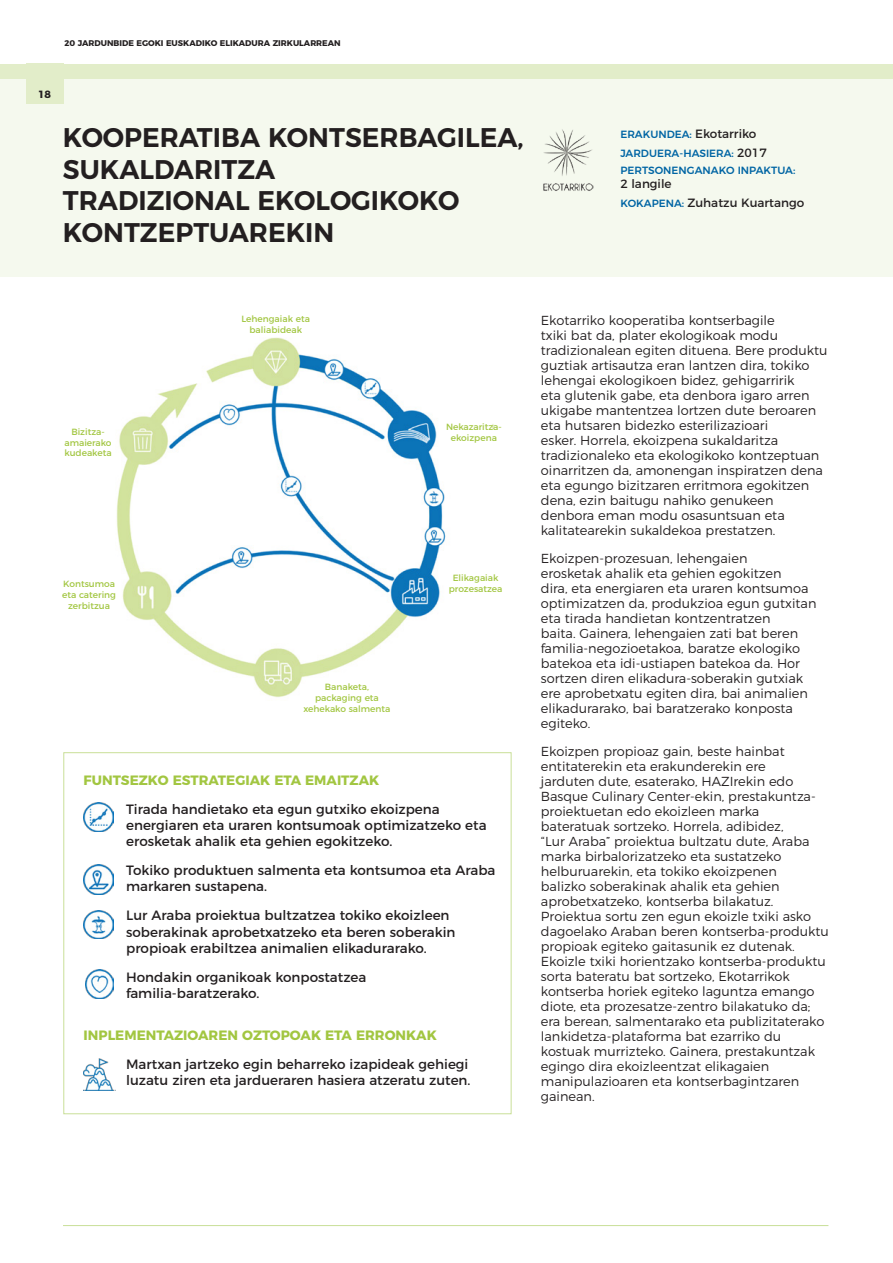
<style>
.page{position:relative;width:893px;height:1263px;background:#fff}
.page>*{position:absolute;margin:0;border:0;box-sizing:border-box;transform-origin:0 0}
.Titular{font:600 27px/31.5px "Montserrat";color:#231f20}
.Estrategia{font:13.5px/16.2px "Montserrat";color:#231f20}
.t1{font:700 13.5px "Montserrat";color:#a2c641}
.Texto_seguido{font:300 13.05px/15px "Montserrat";color:#231f20}
.Datos{font:12px "Montserrat";color:#231f20}
.Datos-2{font:500 10.5px "Montserrat";color:#0065a4}
.t2{font:700 10.5px "Montserrat";color:#231f20}
.Texto_grafico{font:9px/10.8px "Montserrat";color:#a2c641;text-align:center}
.t3{font:700 8.25px "Montserrat";color:#231f20}
.s1{font-weight:400;font-size:12px;color:#231f20}
.s2{font-weight:500;font-size:10.5px;color:#0065a4}
</style>
<div class="page">
<div style="left:0;top:79px;width:893px;height:198px;background:#f5f9ee"></div>
<div style="left:0;top:64px;width:893px;height:15px;background:#e2edc9"></div>
<div style="left:27px;top:64px;width:37px;height:40px;background:#e2edc9"></div>
<hr style="left:63px;top:1225px;width:765px;height:1px;background:#c9df98">
<img style="left:116px;top:337px;width:378px;height:360px">
<img style="left:83px;top:1059px;width:32px;height:32px">
<img style="left:84px;top:803px;width:30px;height:28px">
<img style="left:85px;top:969px;width:29px;height:29px">
<img style="left:543px;top:129px;width:51px;height:62px">
<img style="left:84px;top:864px;width:30px;height:30px">
<img style="left:84px;top:910px;width:30px;height:28px">
<p class="t3" style="left:65px;top:37px;width:278px">20 JARDUNBIDE EGOKI EUSKADIKO ELIKADURA ZIRKULARREAN</p>
<p class="t2" style="left:38px;top:86px;width:14px">18</p>
<p class="Titular" style="left:63px;top:120px;width:462px">KOOPERATIBA KONTSERBAGILEA,<br>SUKALDARITZA<br>TRADIZIONAL EKOLOGIKOKO<br>KONTZEPTUAREKIN</p>
<p class="Datos-2" style="left:620px;top:126px;width:138px">ERAKUNDEA: <span class="s1">Ekotarriko</span></p>
<p class="Datos-2" style="left:620px;top:145px;width:148px">JARDUERA-HASIERA: <span class="s1">2017</span></p>
<p class="Datos-2" style="left:620px;top:161px;width:177px">PERTSONENGANAKO INPAKTUA:</p>
<p class="Datos" style="left:620px;top:174px;width:53px">2 langile</p>
<p class="Datos" style="left:620px;top:193px;width:185px"><span class="s2">KOKAPENA:</span> Zuhatzu Kuartango</p>
<p class="Texto_grafico" style="left:64px;top:425px;width:49px">Bizitza&shy;amaierako kudeaketa</p>
<p class="Texto_grafico" style="left:62px;top:578px;width:55px">Kontsumoa eta catering zerbitzua</p>
<p class="Texto_grafico" style="left:241px;top:313px;width:70px">Lehengaiak eta baliabideak</p>
<p class="Texto_grafico" style="left:303px;top:681px;width:88px">Banaketa, packaging eta xehekako salmenta</p>
<p class="Texto_grafico" style="left:446px;top:421px;width:57px">Nekazaritza&shy;ekoizpena</p>
<p class="Texto_grafico" style="left:449px;top:572px;width:55px">Elikagaiak prozesatzea</p>
<p class="t1" style="left:84px;top:769px;width:297px">FUNTSEZKO ESTRATEGIAK ETA EMAITZAK</p>
<p class="Estrategia" style="left:126px;top:800px;width:362px">Tirada handietako eta egun gutxiko ekoizpena energiaren eta uraren kontsumoak optimizatzeko eta erosketak ahalik eta gehien egokitzeko.</p>
<p class="Estrategia" style="left:126px;top:861px;width:371px">Tokiko produktuen salmenta eta kontsumoa eta Araba markaren sustapena.</p>
<p class="Estrategia" style="left:126px;top:906px;width:331px">Lur Araba proiektua bultzatzea tokiko ekoizleen soberakinak aprobetxatzeko eta beren soberakin propioak erabiltzea animalien elikadurarako.</p>
<p class="Estrategia" style="left:126px;top:968px;width:242px">Hondakin organikoak konpostatzea familia‑baratzerako.</p>
<p class="t1" style="left:84px;top:1024px;width:355px">INPLEMENTAZIOAREN OZTOPOAK ETA ERRONKAK</p>
<p class="Estrategia" style="left:126px;top:1054px;width:346px">Martxan jartzeko egin beharreko izapideak gehiegi luzatu ziren eta jardueraren hasiera atzeratu zuten.</p>
<p class="Texto_seguido" style="left:541px;top:312px;width:288px">Ekotarriko kooperatiba kontserbagile<br>txiki bat da, plater ekologikoak modu tradizionalean egiten dituena. Bere produktu guztiak artisautza eran lantzen dira, tokiko lehengai ekologikoen bidez, gehigarririk<br>eta glutenik gabe, eta denbora igaro arren ukigabe mantentzea lortzen dute beroaren eta hutsaren bidezko esterilizazioari<br>esker. Horrela, ekoizpena sukaldaritza tradizionaleko eta ekologikoko kontzeptuan oinarritzen da, amonengan inspiratzen dena eta egungo bizitzaren erritmora egokitzen dena, ezin baitugu nahiko genukeen denbora eman modu osasuntsuan eta kalitatearekin sukaldekoa prestatzen.</p>
<p class="Texto_seguido" style="left:541px;top:550px;width:277px">Ekoizpen-prozesuan, lehengaien<br>erosketak ahalik eta gehien egokitzen<br>dira, eta energiaren eta uraren kontsumoa optimizatzen da, produkzioa egun gutxitan eta tirada handietan kontzentratzen<br>baita. Gainera, lehengaien zati bat beren familia-negozioetakoa, baratze ekologiko batekoa eta idi-ustiapen batekoa da. Hor sortzen diren elikadura-soberakin gutxiak ere aprobetxatu egiten dira, bai animalien elikadurarako, bai baratzerako konposta egiteko.</p>
<p class="Texto_seguido" style="left:541px;top:742px;width:290px">Ekoizpen propioaz gain, beste hainbat entitaterekin eta erakunderekin ere<br>jarduten dute, esaterako, HAZIrekin edo Basque Culinary Center-ekin, prestakuntza&shy;proiektuetan edo ekoizleen marka bateratuak sortzeko. Horrela, adibidez,<br>“Lur Araba” proiektua bultzatu dute, Araba marka birbalorizatzeko eta sustatzeko helburuarekin, eta tokiko ekoizpenen<br>balizko soberakinak ahalik eta gehien aprobetxatzeko, kontserba bilakatuz.<br>Proiektua sortu zen egun ekoizle txiki asko dagoelako Araban beren kontserba-produktu propioak egiteko gaitasunik ez dutenak.<br>Ekoizle txiki horientzako kontserba-produktu sorta bateratu bat sortzeko, Ekotarrikok kontserba horiek egiteko laguntza emango diote, eta prozesatze-zentro bilakatuko da; era berean, salmentarako eta publizitaterako lankidetza-plataforma bat ezarriko du kostuak murrizteko. Gainera, prestakuntzak egingo dira ekoizleentzat elikagaien manipulazioaren eta kontserbagintzaren gainean.</p>
</div>
